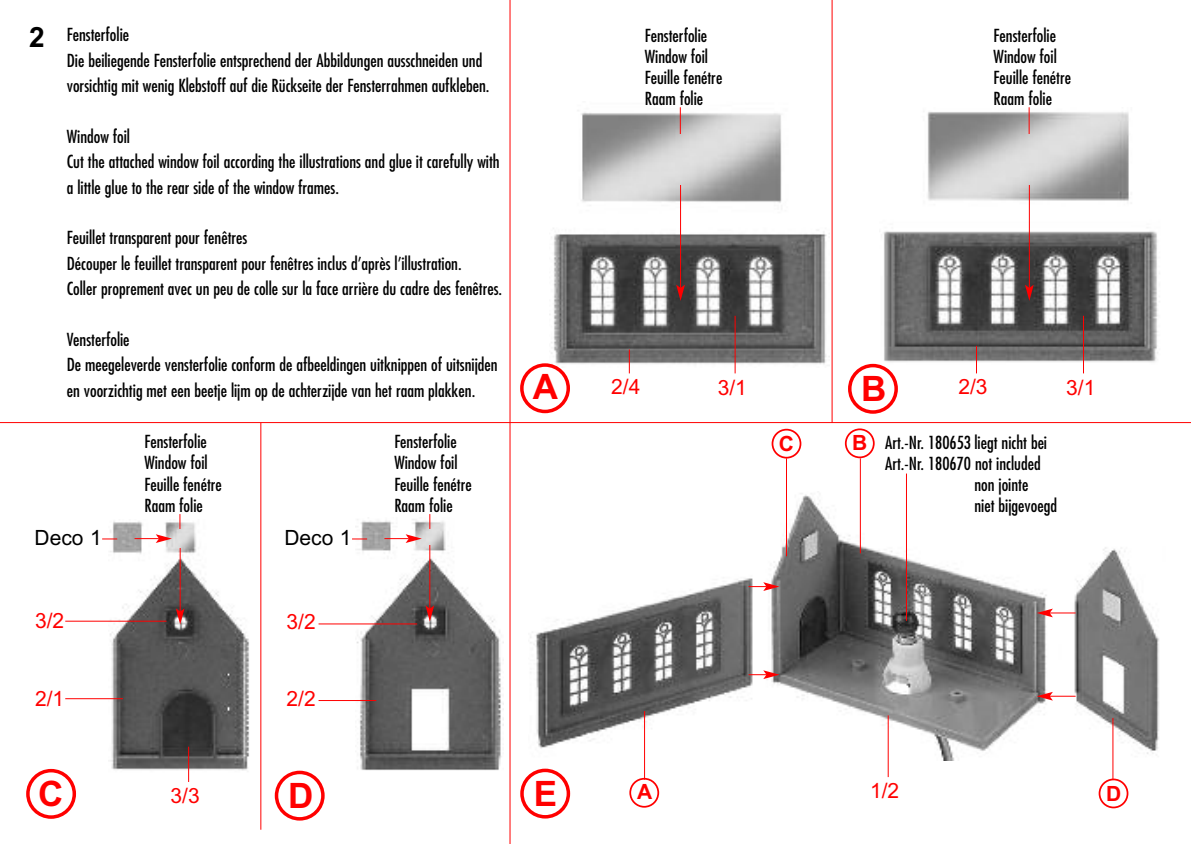
<style>
.page{position:relative;width:1191px;height:844px;background:#fff}
.page>*{position:absolute;margin:0;border:0;box-sizing:border-box;transform-origin:0 0}
.t1{font:700 35px "Arial";color:#f00}
.t2{font:700 28px "Arial";color:#000}
.t3{font:21px "Arial";color:#f00}
.t4{font:21px "Arial";color:#000}
.t5{font:700 21px "Arial";color:#f00}
.t6{font:condensed 17.5px/21px "Futura Std";color:#000}
</style>
<div class="page">
<hr style="left:831px;top:0;width:1px;height:423px;background:#f00">
<hr style="left:509px;top:0;width:1px;height:843px;background:#f00">
<hr style="left:260px;top:423px;width:1px;height:406px;background:#f00">
<hr style="left:0;top:422px;width:1191px;height:1px;background:#f00">
<img style="left:109px;top:519px;width:140px;height:253px">
<img style="left:356px;top:517px;width:146px;height:254px">
<img style="left:549px;top:107px;width:278px;height:260px">
<img style="left:883px;top:108px;width:275px;height:254px">
<img style="left:530px;top:491px;width:629px;height:269px">
<svg style="left:520px;top:363px;width:50px;height:50px"></svg>
<svg style="left:848px;top:364px;width:50px;height:49px"></svg>
<svg style="left:26px;top:768px;width:50px;height:50px"></svg>
<svg style="left:275px;top:770px;width:50px;height:50px"></svg>
<svg style="left:520px;top:768px;width:50px;height:50px"></svg>
<svg style="left:629px;top:349px;width:1px;height:24px"></svg>
<hr style="left:734px;top:316px;width:1px;height:57px;background:#f00">
<svg style="left:680px;top:107px;width:1px;height:27px"></svg>
<hr style="left:1083px;top:316px;width:1px;height:57px;background:#f00">
<svg style="left:976px;top:346px;width:1px;height:27px"></svg>
<hr style="left:887px;top:715px;width:1px;height:61px;background:#f00">
<hr style="left:860px;top:458px;width:1px;height:95px;background:#f00">
<hr style="left:786px;top:458px;width:1px;height:98px;background:#f00">
<hr style="left:906px;top:473px;width:1px;height:147px;background:#f00">
<hr style="left:188px;top:746px;width:1px;height:35px;background:#f00">
<hr style="left:65px;top:698px;width:58px;height:1px;background:#f00">
<hr style="left:644px;top:711px;width:1px;height:68px;background:#f00">
<hr style="left:1112px;top:717px;width:1px;height:62px;background:#f00">
<hr style="left:65px;top:620px;width:101px;height:1px;background:#f00">
<hr style="left:318px;top:700px;width:58px;height:1px;background:#f00">
<hr style="left:318px;top:623px;width:99px;height:1px;background:#f00">
<svg style="left:102px;top:538px;width:15px;height:1px"></svg>
<svg style="left:134px;top:534px;width:38px;height:9px"></svg>
<hr style="left:680px;top:185px;width:1px;height:103px;background:#f00">
<svg style="left:676px;top:284px;width:9px;height:17px"></svg>
<hr style="left:429px;top:545px;width:1px;height:63px;background:#f00">
<svg style="left:425px;top:605px;width:9px;height:16px"></svg>
<svg style="left:748px;top:582px;width:31px;height:8px"></svg>
<svg style="left:748px;top:670px;width:31px;height:9px"></svg>
<svg style="left:1036px;top:608px;width:39px;height:9px"></svg>
<svg style="left:1036px;top:691px;width:39px;height:9px"></svg>
<svg style="left:629px;top:777px;width:30px;height:30px"></svg>
<svg style="left:845px;top:428px;width:29px;height:30px"></svg>
<svg style="left:771px;top:428px;width:30px;height:30px"></svg>
<svg style="left:1098px;top:778px;width:30px;height:30px"></svg>
<svg style="left:1028px;top:107px;width:1px;height:27px"></svg>
<hr style="left:1029px;top:185px;width:1px;height:103px;background:#f00">
<svg style="left:1025px;top:284px;width:8px;height:17px"></svg>
<svg style="left:179px;top:514px;width:1px;height:15px"></svg>
<hr style="left:180px;top:548px;width:1px;height:63px;background:#f00">
<svg style="left:176px;top:608px;width:8px;height:16px"></svg>
<svg style="left:352px;top:538px;width:15px;height:1px"></svg>
<svg style="left:384px;top:534px;width:38px;height:9px"></svg>
<svg style="left:429px;top:514px;width:1px;height:15px"></svg>
<h2 class="t2" style="left:29px;top:21px;width:17px">2</h2>
<p class="t6" style="left:67px;top:23px;width:424px;line-height:25.4px">Fensterfolie<br>Die beiliegende Fensterfolie entsprechend der Abbildungen ausschneiden und vorsichtig mit wenig Klebstoff auf die Rückseite der Fensterrahmen aufkleben.</p>
<p class="t6" style="left:67px;top:125px;width:434px;line-height:25.4px">Window foil<br>Cut the attached window foil according the illustrations and glue it carefully with a little glue to the rear side of the window frames.</p>
<p class="t6" style="left:67px;top:226px;width:437px;line-height:25.4px">Feuillet transparent pour fenêtres<br>Découper le feuillet transparent pour fenêtres inclus d’après l’illustration.<br>Coller proprement avec un peu de colle sur la face arrière du cadre des fenêtres.</p>
<p class="t6" style="left:67px;top:328px;width:432px;line-height:25.4px">Vensterfolie<br>De meegeleverde vensterfolie conform de afbeeldingen uitknippen of uitsnijden en voorzichtig met een beetje lijm op de achterzijde van het raam plakken.</p>
<p class="t6" style="left:144px;top:432px;width:79px">Fensterfolie<br>Window foil<br>Feuille fenétre<br>Raam folie</p>
<p class="t6" style="left:394px;top:432px;width:79px">Fensterfolie<br>Window foil<br>Feuille fenétre<br>Raam folie</p>
<p class="t4" style="left:35px;top:525px;width:69px">Deco 1</p>
<p class="t4" style="left:284px;top:525px;width:69px">Deco 1</p>
<p class="t3" style="left:35px;top:608px;width:31px">3/2</p>
<p class="t3" style="left:287px;top:609px;width:31px">3/2</p>
<p class="t3" style="left:35px;top:686px;width:31px">2/1</p>
<p class="t3" style="left:287px;top:686px;width:31px">2/2</p>
<p class="t6" style="left:645px;top:26px;width:79px">Fensterfolie<br>Window foil<br>Feuille fenétre<br>Raam folie</p>
<p class="t6" style="left:993px;top:26px;width:79px">Fensterfolie<br>Window foil<br>Feuille fenétre<br>Raam folie</p>
<h1 class="t1" style="left:532px;top:366px;width:27px">A</h1>
<h1 class="t1" style="left:861px;top:368px;width:27px">B</h1>
<p class="t3" style="left:611px;top:374px;width:31px">2/4</p>
<p class="t3" style="left:718px;top:376px;width:31px">3/1</p>
<p class="t3" style="left:958px;top:374px;width:31px">2/3</p>
<p class="t3" style="left:1066px;top:376px;width:31px">3/1</p>
<p class="t5" style="left:779px;top:431px;width:17px">C</p>
<p class="t5" style="left:852px;top:430px;width:17px">B</p>
<p class="t6" style="left:885px;top:433px;width:163px">Art.-Nr. 180653 liegt nicht bei</p>
<p class="t6" style="left:885px;top:454px;width:157px">Art.-Nr. 180670 not included</p>
<p class="t6" style="left:974px;top:475px;width:55px">non jointe</p>
<p class="t6" style="left:974px;top:496px;width:84px">niet bijgevoegd</p>
<h1 class="t1" style="left:38px;top:773px;width:27px">C</h1>
<h1 class="t1" style="left:288px;top:775px;width:27px">D</h1>
<h1 class="t1" style="left:534px;top:773px;width:25px">E</h1>
<p class="t3" style="left:170px;top:782px;width:31px">3/3</p>
<p class="t3" style="left:870px;top:778px;width:31px">1/2</p>
<p class="t5" style="left:637px;top:779px;width:17px">A</p>
<p class="t5" style="left:1106px;top:780px;width:17px">D</p>
</div>
